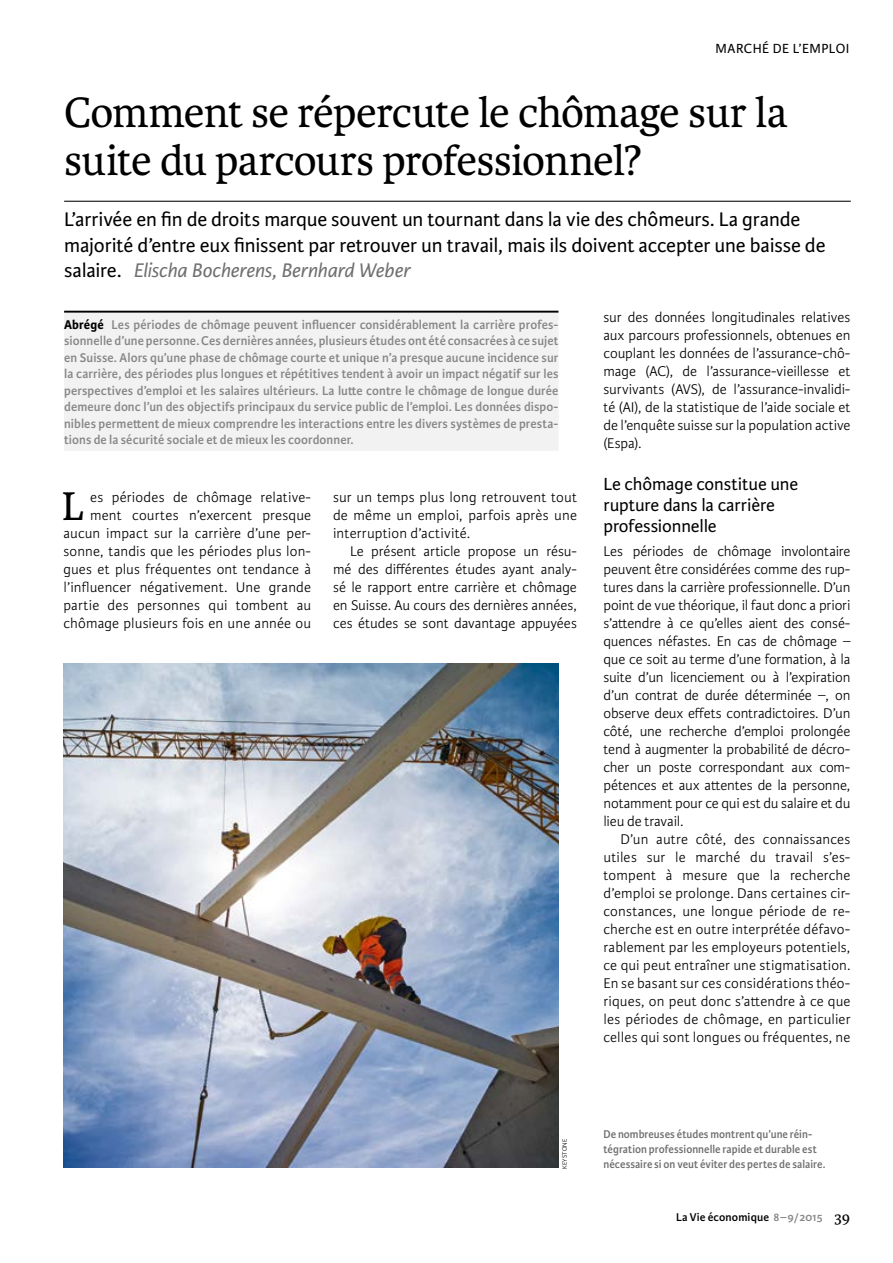
<style>
.page{position:relative;width:893px;height:1263px;background:#fff}
.page>*{position:absolute;margin:0;border:0;box-sizing:border-box;transform-origin:0 0}
.t1{font:45px/48px "Karmina";letter-spacing:-.015em;color:#000}
.t2{font:42.75px "Karmina";color:#000}
.t3{font:21px/25.5px "Karmina Sans";letter-spacing:-.005em;color:#000}
.t4{font:18.75px/21px "Karmina Sans";letter-spacing:-.005em;color:#000}
.t5{font:300 15px/18px "Karmina Sans";letter-spacing:.01em;color:#000;text-align:justify}
.t6{font:14.1px "Karmina Sans";letter-spacing:.035em;color:#000}
.t7{font:600 13.5px/16.5px "Karmina Sans";letter-spacing:.01em;color:#878787;text-align:justify}
.t8{font:600 12px/15px "Karmina Sans";letter-spacing:.005em;color:#706f6f;scale:.95 1}
.t9{font:600 12px "Karmina Sans";letter-spacing:.01em;color:#000}
.t10{font:300 6.75px "Karmina Sans";letter-spacing:.01em;color:#000}
.s1{font-style:italic;color:#706f6f}
.s2{font-weight:700;color:#000}
.s3{color:#878787}
.s4{font-family:"Karmina";font-weight:400;font-size:16.5px}
</style>
<div class="page">
<hr style="left:64px;top:201px;width:787px;height:1px;background:#000">
<hr style="left:64px;top:311px;width:494px;height:2px;background:#000">
<div style="left:64px;top:313px;width:494px;height:22px;background:#f2f2f2"></div>
<div style="left:64px;top:329px;width:494px;height:23px;background:#f2f2f2"></div>
<div style="left:64px;top:346px;width:494px;height:22px;background:#f2f2f2"></div>
<div style="left:64px;top:362px;width:494px;height:23px;background:#f2f2f2"></div>
<div style="left:64px;top:379px;width:494px;height:22px;background:#f2f2f2"></div>
<div style="left:64px;top:395px;width:494px;height:23px;background:#f2f2f2"></div>
<div style="left:64px;top:412px;width:494px;height:22px;background:#f2f2f2"></div>
<div style="left:64px;top:428px;width:494px;height:23px;background:#f2f2f2"></div>
<img style="left:64px;top:664px;width:494px;height:504px">
<p class="t6" style="left:715px;top:41px;width:136px">MARCHÉ DE L’EMPLOI</p>
<h1 class="t1" style="left:64px;top:89px;width:725px">Comment se répercute le chômage sur la suite du parcours professionnel?</h1>
<h3 class="t3" style="left:64px;top:207px;width:763px">L’arrivée en fin de droits marque souvent un tournant dans la vie des chômeurs. La grande majorité d’entre eux finissent par retrouver un travail, mais ils doivent accepter une baisse de salaire. <span class="s1">Elischa Bocherens, Bernhard Weber</span></h3>
<p class="t7" style="left:64px;top:316px;width:496px"><span class="s2">Abrégé</span> Les périodes de chômage peuvent influencer considérablement la carrière profes&shy;sionnelle d’une personne. Ces dernières années, plusieurs études ont été consacrées à ce sujet en Suisse. Alors qu’une phase de chômage courte et unique n’a presque aucune incidence sur la carrière, des périodes plus longues et répétitives tendent à avoir un impact négatif sur les perspectives d’emploi et les salaires ultérieurs. La lutte contre le chômage de longue durée demeure donc l’un des objectifs principaux du service public de l’emploi. Les données dispo&shy;nibles permettent de mieux comprendre les interactions entre les divers systèmes de presta&shy;tions de la sécurité sociale et de mieux les coordonner.</p>
<p class="t5" style="left:603px;top:308px;width:249px">sur des données longitudinales relatives aux parcours professionnels, obtenues en couplant les données de l’assurance-chô&shy;mage (AC), de l’assurance-vieillesse et survivants (AVS), de l’assurance-invalidi&shy;té (AI), de la statistique de l’aide sociale et de l’enquête suisse sur la population active (Espa).</p>
<p class="t4" style="left:603px;top:474px;width:196px">Le chômage constitue une rupture dans la carrière professionnelle</p>
<p class="t5" style="left:603px;top:542px;width:249px">Les périodes de chômage involontaire peuvent être considérées comme des rup&shy;tures dans la carrière professionnelle. D’un point de vue théorique, il faut donc a priori s’attendre à ce qu’elles aient des consé&shy;quences néfastes. En cas de chômage – que ce soit au terme d’une formation, à la suite d’un licenciement ou à l’expiration d’un contrat de durée déterminée –, on observe deux effets contradictoires. D’un côté, une recherche d’emploi prolongée tend à augmenter la probabilité de décro&shy;cher un poste correspondant aux com&shy;pétences et aux attentes de la personne, notamment pour ce qui est du salaire et du lieu de travail.</p>
<p class="t5" style="left:603px;top:830px;width:248px;text-indent:17px">D’un autre côté, des connaissances utiles sur le marché du travail s’es&shy;tompent à mesure que la recherche d’emploi se prolonge. Dans certaines cir&shy;constances, une longue période de re&shy;cherche est en outre interprétée défavo&shy;rablement par les employeurs potentiels, ce qui peut entraîner une stigmatisation.<br>En se basant sur ces considérations théo&shy;riques, on peut donc s’attendre à ce que les périodes de chômage, en particulier celles qui sont longues ou fréquentes, ne</p>
<p class="t5" style="left:63px;top:488px;width:249px;text-align:right">es périodes de chômage relative&shy;ment courtes n’exercent presque aucun impact sur la carrière d’une per&shy;sonne, tandis que les périodes plus lon&shy;gues et plus fréquentes ont tendance à l’influencer négativement. Une grande partie des personnes qui tombent au chômage plusieurs fois en une année ou</p>
<p class="t5" style="left:333px;top:488px;width:245px">sur un temps plus long retrouvent tout de même un emploi, parfois après une interruption d’activité.</p>
<p class="t5" style="left:333px;top:542px;width:245px;text-indent:17px">Le présent article propose un résu&shy;mé des différentes études ayant analy&shy;sé le rapport entre carrière et chômage en Suisse. Au cours des dernières années, ces études se sont davantage appuyées</p>
<h2 class="t2" style="left:62px;top:482px;width:23px">L</h2>
<p class="t10" style="left:561px;top:1169px;width:31px;rotate:-90deg">KEYSTONE</p>
<p class="t8" style="left:603px;top:1126px;width:226px">De nombreuses études montrent qu’une réin&shy;tégration professionnelle rapide et durable est</p>
<p class="t8" style="left:603px;top:1156px;width:235px">nécessaire si on veut éviter des pertes de salaire.</p>
<p class="t9" style="left:676px;top:1210px;width:176px">La Vie économique <span class="s3">8–9/2015</span> <span class="s4">39</span></p>
</div>
